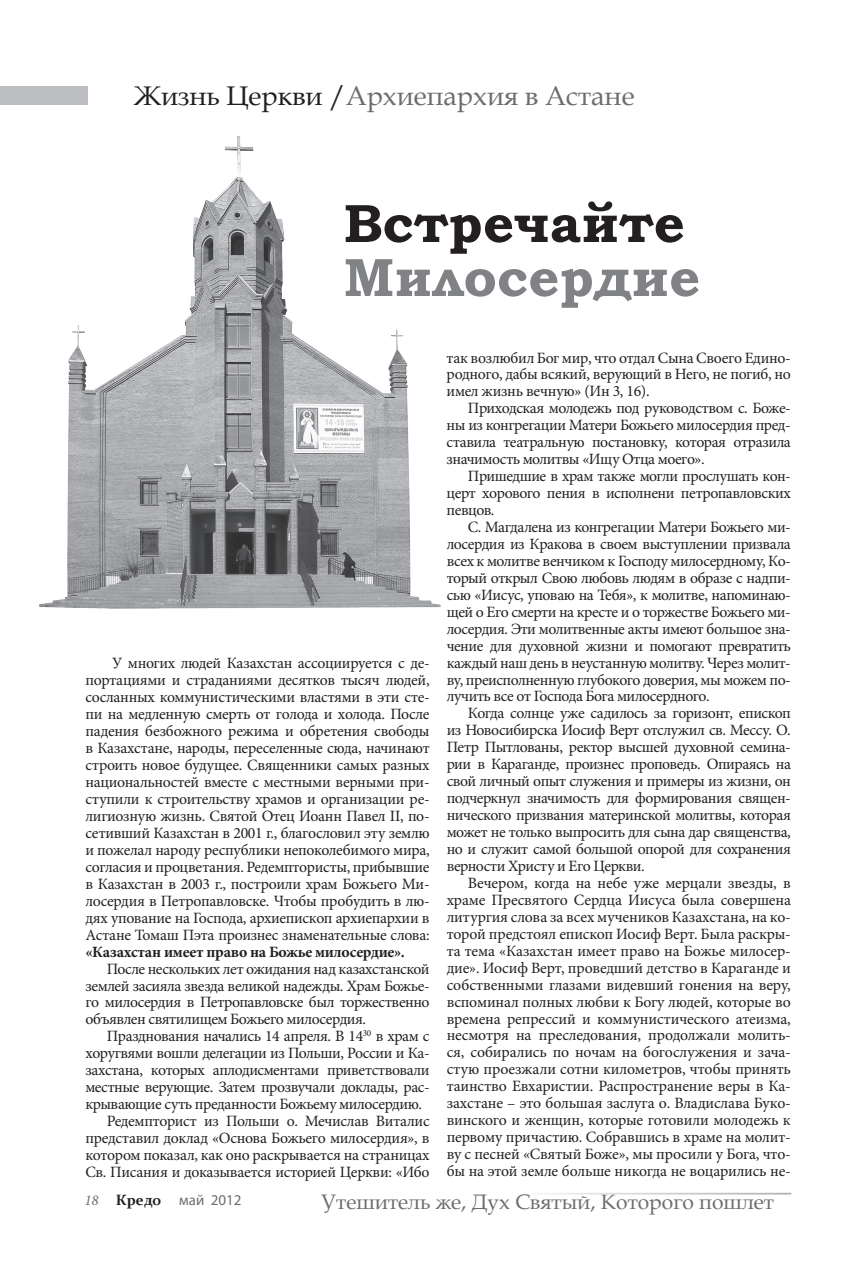
<style>
.page{position:relative;width:851px;height:1263px;background:#fff}
.page>*{position:absolute;margin:0;border:0;box-sizing:border-box;transform-origin:0 0}
.t1{font:700 54px "Bookman Old Style";color:#231f20}
.t2{font:700 54px "Bookman Old Style";color:#808285}
.t3{font:27px "Book Antiqua";color:#6c6d70}
.t4{font:21px "Book Antiqua";color:#6c6d70}
.t5{font:15.75px/17px "Minion Pro";letter-spacing:-.025em;color:#231f20;text-align:justify}
.t6{font:700 15.75px "Minion Pro";letter-spacing:-.02em;color:#231f20}
.t7{font:15px "Myriad Pro";color:#6c6d70}
.s1{color:#231f20}
.s2{font-family:"Minion Pro";font-style:italic}
.s3{font-family:"Constantia";font-weight:700;color:#231f20}
</style>
<div class="page">
<div style="left:0;top:86px;width:87px;height:19px;background:#bcbdc0"></div>
<img style="left:39px;top:136px;width:402px;height:473px">
<h2 class="t3" style="left:134px;top:77px;width:502px"><span class="s1">Жизнь Церкви /</span>Архиепархия в Астане</h2>
<h1 class="t1" style="left:343px;top:184px;width:343px">Встречайте</h1>
<h1 class="t2" style="left:343px;top:238px;width:358px">Милосердие</h1>
<p class="t5" style="left:85px;top:655px;width:346px;text-indent:27px">У многих людей Казахстан ассоциируется с де&shy;портациями и страданиями десятков тысяч людей, сосланных коммунистическими властями в эти сте&shy;пи на медленную смерть от голода и холода. После падения безбожного режима и обретения свободы в Казахстане, народы, переселенные сюда, начинают строить новое будущее. Священники самых разных национальностей вместе с местными верными при&shy;ступили к строительству храмов и организации ре&shy;лигиозную жизнь. Святой Отец Иоанн Павел II, по&shy;сетивший Казахстан в 2001 г., благословил эту землю и пожелал народу республики непоколебимого мира, согласия и процветания. Редемптористы, прибывшие в Казахстан в 2003 г., построили храм Божьего Ми&shy;лосердия в Петропавловске. Чтобы пробудить в лю&shy;дях упование на Господа, архиепископ архиепархии в Астане Томаш Пэта произнес знаменательные слова:</p>
<p class="t6" style="left:85px;top:940px;width:321px">«Казахстан имеет право на Божье милосердие».</p>
<p class="t5" style="left:85px;top:960px;width:346px;text-indent:21px">После нескольких лет ожидания над казахстанской землей засияла звезда великой надежды. Храм Божье&shy;го милосердия в Петропавловске был торжественно объявлен святилищем Божьего милосердия.</p>
<p class="t5" style="left:107px;top:1028px;width:324px">Празднования начались 14 апреля. В 14<sup>30</sup> в храм с</p>
<p class="t5" style="left:85px;top:1045px;width:345px">хоругвями вошли делегации из Польши, России и Ка-</p>
<p class="t5" style="left:85px;top:1062px;width:345px">захстана, которых аплодисментами приветствовали</p>
<p class="t5" style="left:85px;top:1079px;width:345px">местные верующие. Затем прозвучали доклады, рас-</p>
<p class="t5" style="left:85px;top:1096px;width:338px">крывающие суть преданности Божьему милосердию.</p>
<p class="t5" style="left:107px;top:1113px;width:324px">Редемпторист из Польши о. Мечислав Виталис</p>
<p class="t5" style="left:85px;top:1130px;width:345px">представил доклад «Основа Божьего милосердия», в</p>
<p class="t5" style="left:85px;top:1147px;width:345px">котором показал, как оно раскрывается на страницах</p>
<p class="t5" style="left:85px;top:1163px;width:345px">Св. Писания и доказывается историей Церкви: «Ибо</p>
<p class="t5" style="left:446px;top:349px;width:345px">так возлюбил Бог мир, что отдал Сына Своего Едино&shy;родного, дабы всякий, верующий в Него, не погиб, но имел жизнь вечную» (Ин 3, 16).</p>
<p class="t5" style="left:446px;top:400px;width:345px;text-indent:21px">Приходская молодежь под руководством с. Боже&shy;ны из конгрегации Матери Божьего милосердия пред&shy;ставила театральную постановку, которая отразила значимость молитвы «Ищу Отца моего».</p>
<p class="t5" style="left:446px;top:468px;width:345px;text-indent:21px">Пришедшие в храм также могли прослушать кон&shy;церт хорового пения в исполнени петропавловских певцов.</p>
<p class="t5" style="left:446px;top:519px;width:345px;text-indent:21px">С. Магдалена из конгрегации Матери Божьего ми&shy;лосердия из Кракова в своем выступлении призвала всех к молитве венчиком к Господу милосердному, Ко&shy;торый открыл Свою любовь людям в образе с надпи&shy;сью «Иисус, уповаю на Тебя», к молитве, напоминаю&shy;щей о Его смерти на кресте и о торжестве Божьего ми&shy;лосердия. Эти молитвенные акты имеют большое зна&shy;чение для духовной жизни и помогают превратить каждый наш день в неустанную молитву. Через молит&shy;ву, преисполненную глубокого доверия, мы можем по&shy;лучить все от Господа Бога милосердного.</p>
<p class="t5" style="left:446px;top:705px;width:346px;text-indent:21px">Когда солнце уже садилось за горизонт, епископ из Новосибирска Иосиф Верт отслужил св. Мессу. О.<br>Петр Пытлованы, ректор высшей духовной семина&shy;рии в Караганде, произнес проповедь. Опираясь на свой личный опыт служения и примеры из жизни, он подчеркнул значимость для формирования священ&shy;нического призвания материнской молитвы, которая может не только выпросить для сына дар священства, но и служит самой большой опорой для сохранения верности Христу и Его Церкви.</p>
<p class="t5" style="left:446px;top:874px;width:346px;text-indent:21px">Вечером, когда на небе уже мерцали звезды, в храме Пресвятого Сердца Иисуса была совершена литургия слова за всех мучеников Казахстана, на ко&shy;торой предстоял епископ Иосиф Верт. Была раскры&shy;та тема «Казахстан имеет право на Божье милосер&shy;дие». Иосиф Верт, проведший детство в Караганде и собственными глазами видевший гонения на веру, вспоминал полных любви к Богу людей, которые во времена репрессий и коммунистического атеизма, несмотря на преследования, продолжали молить&shy;ся, собирались по ночам на богослужения и зача&shy;стую проезжали сотни километров, чтобы принять таинство Евхаристии. Распространение веры в Ка&shy;захстане – это большая заслуга о. Владислава Буко&shy;винского и женщин, которые готовили молодежь к первому причастию. Собравшись в храме на молит&shy;ву с песней «Святый Боже», мы просили у Бога, что&shy;бы на этой земле больше никогда не воцарились не-</p>
<p class="t7" style="left:84px;top:1191px;width:158px"><span class="s2">18</span> <span class="s3">Кредо</span> май 2012</p>
<h3 class="t4" style="left:321px;top:1187px;width:454px">Утешитель же, Дух Святый, Которого пошлет</h3>
</div>
